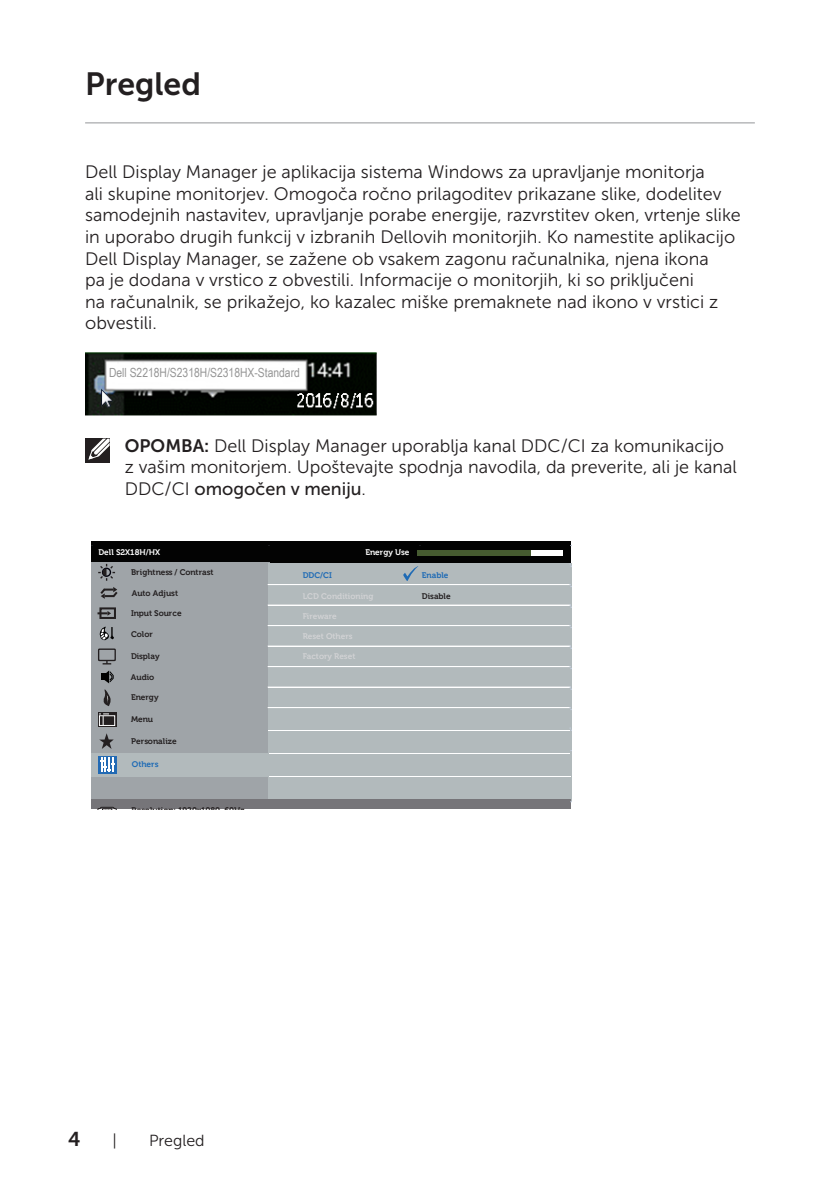
<style>
.page{position:relative;width:840px;height:1191px;background:#fff}
.page>*{position:absolute;margin:0;border:0;box-sizing:border-box;transform-origin:0 0}
.Contents{font:32px "Museo Sans For Dell 700";color:#231f20}
.pages{font:20px "Museo Sans For Dell 700";color:#231f20}
.text{font:18px/21.6px "Museo Sans For Dell 300";color:#231f20}
.pages-2{font:16px "Museo Sans For Dell 300";color:#231f20}
.t1{font:12.6px "Arial Narrow";color:#959595}
.t2{font:700 8.2px "Museo For Dell";color:#231f20}
.t3{font:700 8.2px "Museo For Dell";color:#d1d2d4}
.t4{font:700 8.2px "Museo For Dell";color:#fff}
.t5{font:700 8.2px "Museo For Dell";color:#1f6bb5}
.s1{font-family:"Museo Sans For Dell 700"}
.s2{font-family:"Museo Sans For Dell 500"}
</style>
<div class="page">
<hr style="left:85px;top:122px;width:669px;height:1px;background:#939598">
<img style="left:85px;top:353px;width:291px;height:63px">
<div style="left:85px;top:439px;width:24px;height:24px;background:#231f20"></div>
<svg style="left:87px;top:438px;width:23px;height:22px"></svg>
<div style="left:91px;top:541px;width:479px;height:21px;background:#030303"></div>
<div style="left:91px;top:562px;width:178px;height:238px;background:#9fa4a8"></div>
<div style="left:268px;top:563px;width:303px;height:237px;background:#b2babc"></div>
<div style="left:91px;top:800px;width:479px;height:9px;background:#767579"></div>
<div style="left:417px;top:550px;width:146px;height:5px;background:#fff"></div>
<div style="left:417px;top:550px;width:114px;height:5px;background:#465b31"></div>
<div style="left:99px;top:607px;width:17px;height:12px;border:2px solid #231f20"></div>
<svg style="left:97px;top:611px;width:14px;height:5px"></svg>
<svg style="left:99px;top:733px;width:15px;height:16px"></svg>
<div style="left:98px;top:712px;width:18px;height:15px;background:#231f20"></div>
<div style="left:99px;top:715px;width:16px;height:11px;border:1px solid #fff"></div>
<svg style="left:99px;top:713px;width:10px;height:12px"></svg>
<div style="left:98px;top:648px;width:18px;height:13px;border:1px solid #231f20"></div>
<svg style="left:102px;top:660px;width:9px;height:4px"></svg>
<hr style="left:268px;top:584px;width:301px;height:1px;background:#fff">
<hr style="left:268px;top:605px;width:301px;height:1px;background:#fff">
<hr style="left:268px;top:625px;width:301px;height:1px;background:#fff">
<hr style="left:268px;top:646px;width:301px;height:1px;background:#fff">
<hr style="left:268px;top:666px;width:301px;height:1px;background:#fff">
<hr style="left:268px;top:687px;width:301px;height:1px;background:#fff">
<hr style="left:268px;top:707px;width:301px;height:1px;background:#fff">
<hr style="left:268px;top:730px;width:301px;height:1px;background:#fff">
<svg style="left:103px;top:689px;width:8px;height:17px"></svg>
<svg style="left:97px;top:806px;width:20px;height:3px"></svg>
<svg style="left:99px;top:626px;width:15px;height:15px"></svg>
<hr style="left:268px;top:753px;width:301px;height:1px;background:#fff">
<svg style="left:101px;top:670px;width:13px;height:13px"></svg>
<svg style="left:98px;top:564px;width:20px;height:35px"></svg>
<div style="left:91px;top:753px;width:177px;height:24px;background:#b2babc"></div>
<div style="left:98px;top:756px;width:19px;height:17px;background:#226ab4"></div>
<svg style="left:100px;top:757px;width:15px;height:15px"></svg>
<svg style="left:403px;top:566px;width:15px;height:15px"></svg>
<hr style="left:269px;top:776px;width:301px;height:1px;background:#fff">
<p class="Contents" style="left:85px;top:66px;width:117px">Pregled</p>
<p class="text" style="left:85px;top:161px;width:657px">Dell Display Manager je aplikacija sistema Windows za upravljanje monitorja<br>ali skupine monitorjev. Omogoča ročno prilagoditev prikazane slike, dodelitev samodejnih nastavitev, upravljanje porabe energije, razvrstitev oken, vrtenje slike in uporabo drugih funkcij v izbranih Dellovih monitorjih. Ko namestite aplikacijo Dell Display Manager, se zažene ob vsakem zagonu računalnika, njena ikona<br>pa je dodana v vrstico z obvestili. Informacije o monitorjih, ki so priključeni<br>na računalnik, se prikažejo, ko kazalec miške premaknete nad ikono v vrstici z obvestili.</p>
<p class="t1" style="left:109px;top:363px;width:192px">Dell S2218H/S2318H/S2318HX-Standard</p>
<p class="text" style="left:125px;top:435px;width:613px"><span class="s1">OPOMBA:</span> Dell Display Manager uporablja kanal DDC/CI za komunikacijo z vašim monitorjem. Upoštevajte spodnja navodila, da preverite, ali je kanal<br>DDC/CI <span class="s2">omogočen v meniju</span>.</p>
<p class="t4" style="left:99px;top:547px;width:63px">Dell S2X18H/HX</p>
<p class="t4" style="left:365px;top:547px;width:45px">Energy Use</p>
<p class="t2" style="left:131px;top:568px;width:84px">Brightness / Contrast</p>
<p class="t2" style="left:132px;top:589px;width:48px">Auto Adjust</p>
<p class="t2" style="left:131px;top:609px;width:52px">Input Source</p>
<p class="t2" style="left:131px;top:652px;width:30px">Display</p>
<p class="t2" style="left:131px;top:693px;width:29px">Energy</p>
<p class="t2" style="left:131px;top:714px;width:24px">Menu</p>
<p class="t2" style="left:131px;top:736px;width:47px">Personalize</p>
<p class="t2" style="left:131px;top:629px;width:23px">Color</p>
<p class="t2" style="left:131px;top:672px;width:25px">Audio</p>
<p class="t5" style="left:132px;top:760px;width:28px">Others</p>
<p class="t5" style="left:302px;top:570px;width:31px">DDC/CI</p>
<p class="t3" style="left:302px;top:591px;width:72px">LCD Conditioning</p>
<p class="t3" style="left:302px;top:632px;width:51px">Reset Others</p>
<p class="t3" style="left:302px;top:651px;width:54px">Factory Reset</p>
<p class="t3" style="left:302px;top:611px;width:36px">Fireware</p>
<p class="t5" style="left:421px;top:570px;width:28px">Enable</p>
<p class="t2" style="left:421px;top:591px;width:30px">Disable</p>
<p class="t2" style="left:131px;top:806px;width:114px">Resolution: 1920x1080, 60Hz</p>
<p class="pages" style="left:68px;top:1127px;width:14px">4</p>
<p class="pages-2" style="left:112px;top:1131px;width:6px">|</p>
<p class="pages-2" style="left:149px;top:1131px;width:57px">Pregled</p>
</div>
